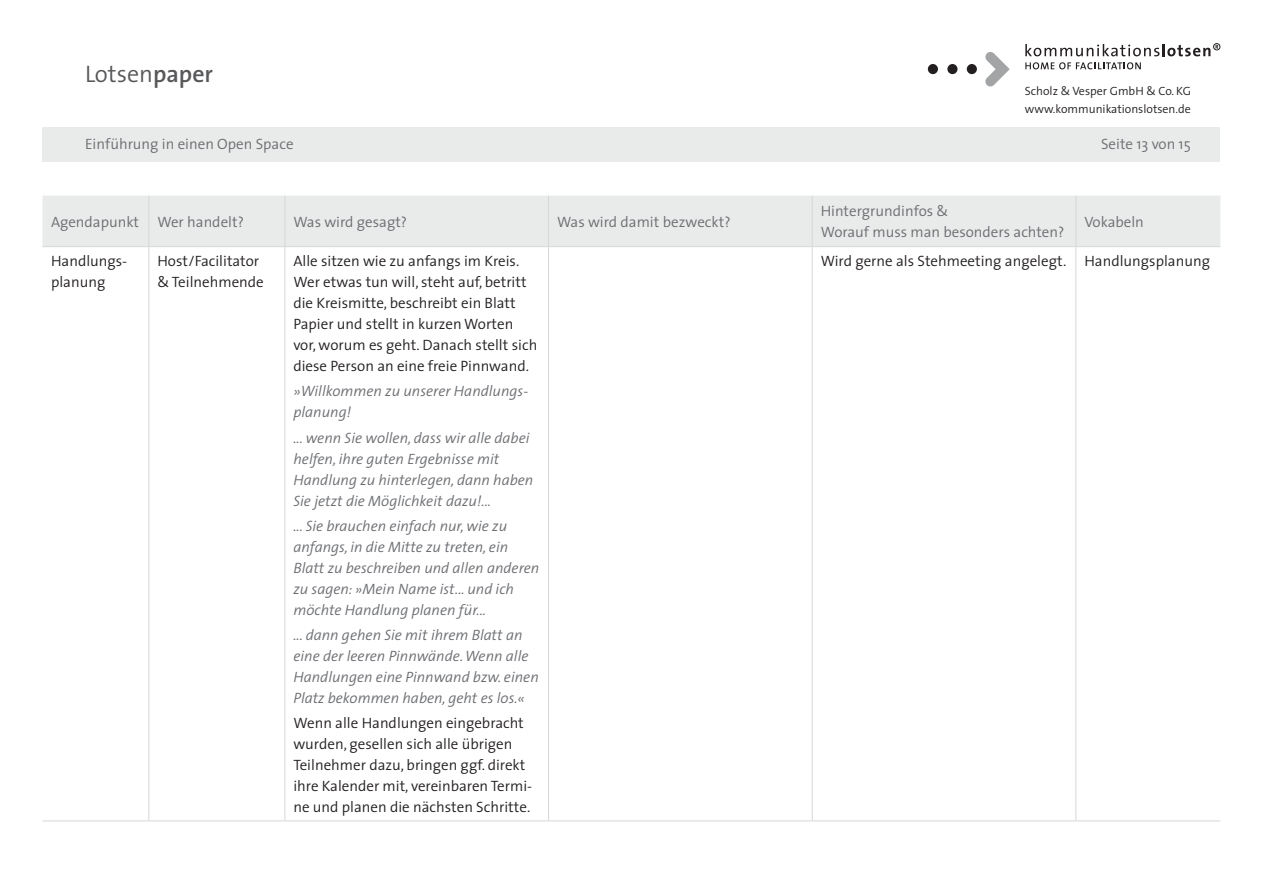
<style>
.page{position:relative;width:1263px;height:893px;background:#fff}
.page>*{position:absolute;margin:0;border:0;box-sizing:border-box;transform-origin:0 0}
.t1{font:300 24px "The Sans";color:#57585a}
.t2{font:300 15px/21px "The Sans";color:#231f20}
.t3{font:italic 300 15px/21px "The Sans";color:#6b6d71}
.t4{font:300 15px/21px "The Sans";color:#6b6d71}
.t5{font:300 12px/18px "The Sans";color:#231f20}
.s1{font-weight:600}
</style>
<div class="page">
<svg style="left:985px;top:52px;width:25px;height:35px"></svg>
<div style="left:967px;top:64px;width:10px;height:10px;background:#231f20;border-radius:50%"></div>
<div style="left:947px;top:64px;width:10px;height:10px;background:#231f20;border-radius:50%"></div>
<div style="left:928px;top:64px;width:10px;height:10px;background:#231f20;border-radius:50%"></div>
<svg style="left:1025px;top:43px;width:195px;height:13px"></svg>
<svg style="left:1025px;top:62px;width:116px;height:7px"></svg>
<div style="left:43px;top:196px;width:1177px;height:50px;background:#e9eaea"></div>
<hr style="left:43px;top:246px;width:106px;height:1px;background:#d7d7d8">
<hr style="left:148px;top:196px;width:1px;height:50px;background:#d7d7d8">
<hr style="left:285px;top:196px;width:1px;height:50px;background:#d7d7d8">
<hr style="left:548px;top:196px;width:1px;height:50px;background:#d7d7d8">
<hr style="left:812px;top:196px;width:1px;height:50px;background:#d7d7d8">
<hr style="left:149px;top:246px;width:136px;height:1px;background:#d7d7d8">
<hr style="left:285px;top:246px;width:264px;height:1px;background:#d7d7d8">
<hr style="left:549px;top:246px;width:263px;height:1px;background:#d7d7d8">
<hr style="left:812px;top:246px;width:264px;height:1px;background:#d7d7d8">
<hr style="left:1075px;top:196px;width:1px;height:50px;background:#d7d7d8">
<hr style="left:1076px;top:246px;width:144px;height:1px;background:#d7d7d8">
<hr style="left:43px;top:820px;width:106px;height:1px;background:#d7d7d8">
<hr style="left:148px;top:247px;width:1px;height:573px;background:#d7d7d8">
<hr style="left:285px;top:247px;width:1px;height:573px;background:#d7d7d8">
<hr style="left:548px;top:247px;width:1px;height:573px;background:#d7d7d8">
<hr style="left:812px;top:247px;width:1px;height:573px;background:#d7d7d8">
<hr style="left:149px;top:820px;width:136px;height:1px;background:#d7d7d8">
<hr style="left:285px;top:820px;width:264px;height:1px;background:#d7d7d8">
<hr style="left:549px;top:820px;width:263px;height:1px;background:#d7d7d8">
<hr style="left:812px;top:820px;width:264px;height:1px;background:#d7d7d8">
<hr style="left:1075px;top:247px;width:1px;height:573px;background:#d7d7d8">
<hr style="left:1076px;top:820px;width:144px;height:1px;background:#d7d7d8">
<div style="left:43px;top:128px;width:1177px;height:34px;background:#e9eaea"></div>
<h1 class="t1" style="left:85px;top:54px;width:130px">Lotsen<span class="s1">paper</span></h1>
<p class="t5" style="left:1025px;top:82px;width:168px">Scholz &amp; Vesper GmbH &amp; Co. KG www.kommunikationslotsen.de</p>
<p class="t4" style="left:85px;top:133px;width:210px">Einführung in einen Open Space</p>
<p class="t4" style="left:1101px;top:133px;width:91px">Seite 13 von 15</p>
<p class="t4" style="left:51px;top:211px;width:194px">Agendapunkt Wer handelt?</p>
<p class="t4" style="left:293px;top:211px;width:115px">Was wird gesagt?</p>
<p class="t4" style="left:557px;top:211px;width:175px">Was wird damit bezweckt?</p>
<p class="t4" style="left:821px;top:200px;width:245px">Hintergrundinfos &amp;<br>Worauf muss man besonders achten?</p>
<p class="t4" style="left:1084px;top:211px;width:61px">Vokabeln</p>
<p class="t2" style="left:51px;top:250px;width:78px">Handlungs&shy;planung</p>
<p class="t2" style="left:157px;top:250px;width:108px">Host/Facilitator &amp; Teilnehmende</p>
<p class="t2" style="left:293px;top:250px;width:245px">Alle sitzen wie zu anfangs im Kreis.<br>Wer etwas tun will, steht auf, betritt die Kreismitte, beschreibt ein Blatt Papier und stellt in kurzen Worten vor, worum es geht. Danach stellt sich diese Person an eine freie Pinnwand.</p>
<p class="t3" style="left:293px;top:380px;width:236px">»Willkommen zu unserer Handlungs&shy;planung!</p>
<p class="t3" style="left:293px;top:427px;width:241px">... wenn Sie wollen, dass wir alle dabei helfen, ihre guten Ergebnisse mit Handlung zu hinterlegen, dann haben Sie jetzt die Möglichkeit dazu!...</p>
<p class="t3" style="left:293px;top:515px;width:247px">... Sie brauchen einfach nur, wie zu anfangs, in die Mitte zu treten, ein Blatt zu beschreiben und allen anderen zu sagen: »Mein Name ist... und ich möchte Handlung planen für...</p>
<p class="t3" style="left:293px;top:624px;width:247px">... dann gehen Sie mit ihrem Blatt an eine der leeren Pinnwände. Wenn alle Handlungen eine Pinnwand bzw. einen Platz bekommen haben, geht es los.«</p>
<p class="t2" style="left:293px;top:712px;width:240px">Wenn alle Handlungen eingebracht wurden, gesellen sich alle übrigen Teilnehmer dazu, bringen ggf. direkt ihre Kalender mit, vereinbaren Termi&shy;ne und planen die nächsten Schritte.</p>
<p class="t2" style="left:821px;top:250px;width:391px">Wird gerne als Stehmeeting angelegt. Handlungsplanung</p>
</div>
